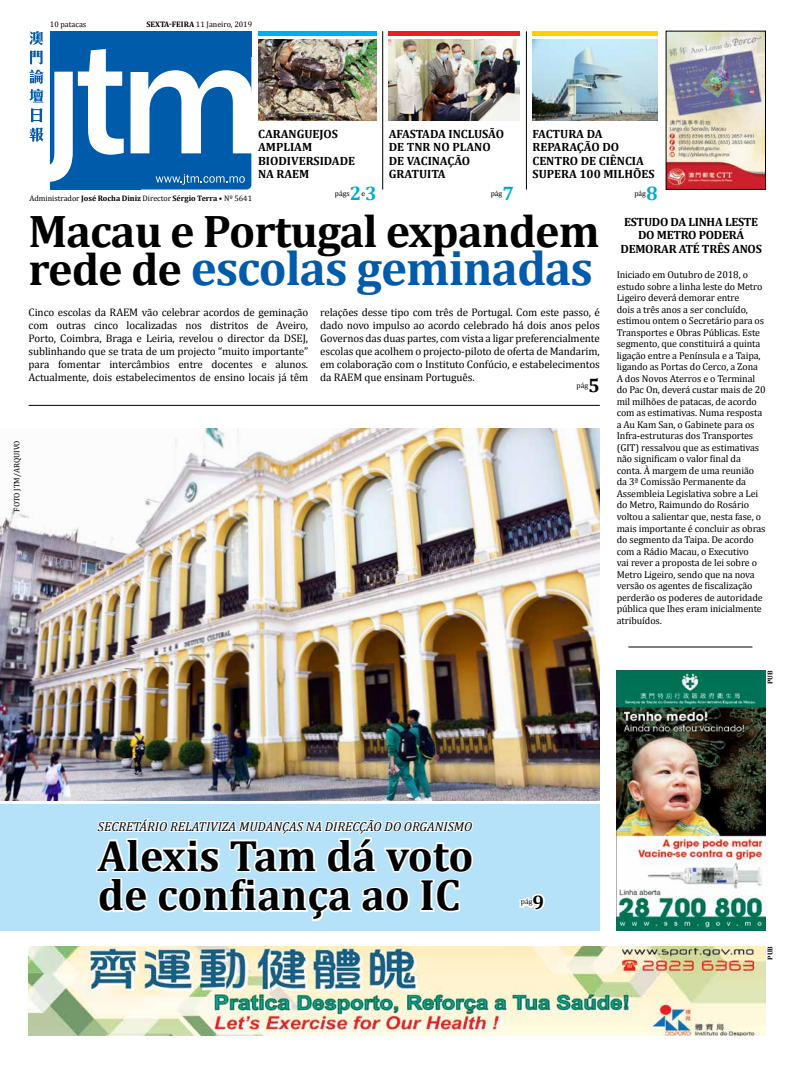
<style>
.page{position:relative;width:794px;height:1078px;background:#fff}
.page>*{position:absolute;margin:0;border:0;box-sizing:border-box;transform-origin:0 0}
.t1{font:700 49px "Cambria";letter-spacing:-.02em;color:#005baa}
.t2{font:700 46px "Cambria";letter-spacing:-.02em;color:#000}
.t3{font:700 44px/39.8px "Cambria";color:#000}
.t4{font:700 19.6px "Cambria";color:#00accd}
.t5{font:700 19.6px "Cambria";color:#000}
.t6{font:italic 13px "Cambria";color:#000}
.t7{font:700 12px/13.5px "Cambria";color:#000}
.t8{font:700 12px/13.5px "Cambria";letter-spacing:-.02em;color:#000;text-align:center}
.t9{font:11px/13px "Cambria";letter-spacing:-.01em;color:#000;text-align:justify}
.t10{font:10px/11.5px "Cambria";letter-spacing:-.01em;color:#000}
.t11{font:8px "Cambria";color:#000}
.t12{font:7.6px "Cambria";color:#000}
.t13{font:700 7px "Cambria";color:#000}
.s1{font-weight:700}
.s2{font-size:46px;color:#000}
</style>
<div class="page">
<div style="left:0;top:804px;width:600px;height:126px;background:#b5e2f9"></div>
<img style="left:29px;top:946px;width:737px;height:89px">
<img style="left:668px;top:33px;width:95px;height:154px">
<img style="left:617px;top:670px;width:148px;height:260px">
<div style="left:50px;top:31px;width:201px;height:158px;background:#005baa;border-radius:5px"></div>
<div style="left:50px;top:31px;width:201px;height:26px;background:#005baa"></div>
<div style="left:50px;top:164px;width:90px;height:25px;background:#005baa"></div>
<svg style="left:130px;top:70px;width:122px;height:83px"></svg>
<svg style="left:156px;top:174px;width:89px;height:11px"></svg>
<svg style="left:29px;top:31px;width:95px;height:151px"></svg>
<img style="left:0;top:428px;width:600px;height:372px">
<hr style="left:628px;top:646px;width:124px;height:1px;background:#000">
<hr style="left:29px;top:405px;width:571px;height:1px;background:#000">
<img style="left:94px;top:719px;width:381px;height:203px">
<svg style="left:519px;top:893px;width:26px;height:18px"></svg>
<img style="left:258px;top:39px;width:119px;height:82px">
<div style="left:258px;top:31px;width:119px;height:5px;background:#00aeef"></div>
<hr style="left:382px;top:31px;width:1px;height:158px;background:#000">
<img style="left:389px;top:39px;width:131px;height:82px">
<div style="left:389px;top:31px;width:131px;height:5px;background:#ed1d24"></div>
<hr style="left:526px;top:31px;width:1px;height:158px;background:#000">
<img style="left:532px;top:39px;width:125px;height:82px">
<div style="left:532px;top:31px;width:125px;height:5px;background:#ffcf01"></div>
<p class="t11" style="left:50px;top:20px;width:38px">10 patacas</p>
<p class="t11" style="left:146px;top:20px;width:107px"><span class="s1">SEXTA-FEIRA</span> 11 Janeiro, 2019</p>
<p class="t7" style="left:258px;top:126px;width:98px">CARANGUEJOS<br>AMPLIAM<br>BIODIVERSIDADE<br>NA RAEM</p>
<p class="t7" style="left:389px;top:126px;width:117px">AFASTADA INCLUSÃO<br>DE TNR NO PLANO<br>DE VACINAÇÃO<br>GRATUITA</p>
<p class="t7" style="left:532px;top:126px;width:123px">FACTURA DA<br>REPARAÇÃO DO<br>CENTRO DE CIÊNCIA<br>SUPERA 100 MILHÕES</p>
<p class="t12" style="left:335px;top:189px;width:16px">págs</p>
<h3 class="t4" style="left:350px;top:179px;width:28px">23</h3>
<p class="t12" style="left:361px;top:189px;width:5px">e</p>
<p class="t12" style="left:491px;top:189px;width:13px">pág</p>
<h3 class="t4" style="left:502px;top:179px;width:13px">7</h3>
<p class="t12" style="left:634px;top:189px;width:13px">pág</p>
<h3 class="t4" style="left:646px;top:179px;width:13px">8</h3>
<p class="t11" style="left:29px;top:193px;width:224px">Administrador <span class="s1">José Rocha Diniz</span> Director <span class="s1">Sérgio Terra</span> • Nº 5641</p>
<h2 class="t2" style="left:29px;top:199px;width:572px">Macau e Portugal expandem</h2>
<h1 class="t1" style="left:29px;top:234px;width:566px"><span class="s2">rede de</span> escolas geminadas</h1>
<p class="t9" style="left:29px;top:305px;width:281px">Cinco escolas da RAEM vão celebrar acordos de geminação com outras cinco localizadas nos distritos de Aveiro, Porto, Coimbra, Braga e Leiria, revelou o director da DSEJ, sublinhando que se trata de um projecto “muito importante” para fomentar intercâmbios entre docentes e alunos.<br>Actualmente, dois estabelecimentos de ensino locais já têm</p>
<p class="t9" style="left:320px;top:305px;width:281px">relações desse tipo com três de Portugal. Com este passo, é dado novo impulso ao acordo celebrado há dois anos pelos Governos das duas partes, com vista a ligar preferencialmente escolas que acolhem o projecto-piloto de oferta de Mandarim, em colaboração com o Instituto Confúcio, e estabelecimentos da RAEM que ensinam Português.</p>
<p class="t12" style="left:576px;top:381px;width:13px">pág</p>
<h3 class="t5" style="left:588px;top:371px;width:13px">5</h3>
<p class="t11" style="left:12px;top:511px;width:73px;rotate:-90deg">FOTO JTM/ARQUIVO</p>
<p class="t8" style="left:620px;top:214px;width:143px">ESTUDO DA LINHA LESTE<br>DO METRO PODERÁ<br>DEMORAR ATÉ TRÊS ANOS</p>
<p class="t10" style="left:616px;top:269px;width:150px">Iniciado em Outubro de 2018, o estudo sobre a linha leste do Metro<br>Ligeiro deverá demorar entre<br>dois a três anos a ser concluído, estimou ontem o Secretário para os<br>Transportes e Obras Públicas. Este segmento, que constituirá a quinta ligação entre a Península e a Taipa, ligando as Portas do Cerco, a Zona<br>A dos Novos Aterros e o Terminal do Pac On, deverá custar mais de 20 mil milhões de patacas, de acordo com as estimativas. Numa resposta a Au Kam San, o Gabinete para os<br>Infra-estruturas dos Transportes (GIT) ressalvou que as estimativas não significam o valor final da conta. À margem de uma reunião da 3ª Comissão Permanente da<br>Assembleia Legislativa sobre a Lei do Metro, Raimundo do Rosário voltou a salientar que, nesta fase, o mais importante é concluir as obras do segmento da Taipa. De acordo com a Rádio Macau, o Executivo<br>vai rever a proposta de lei sobre o<br>Metro Ligeiro, sendo que na nova versão os agentes de fiscalização perderão os poderes de autoridade pública que lhes eram inicialmente atribuídos.</p>
<p class="t13" style="left:765px;top:683px;width:15px;rotate:-90deg">PUB</p>
<h3 class="t6" style="left:98px;top:816px;width:376px">SECRETÁRIO RELATIVIZA MUDANÇAS NA DIRECÇÃO DO ORGANISMO</h3>
<h3 class="t3" style="left:98px;top:834px;width:377px">Alexis Tam dá voto de confiança ao IC</h3>
<p class="t12" style="left:521px;top:897px;width:13px">pág</p>
<h3 class="t5" style="left:532px;top:887px;width:13px">9</h3>
<p class="t13" style="left:765px;top:959px;width:15px;rotate:-90deg">PUB</p>
</div>
